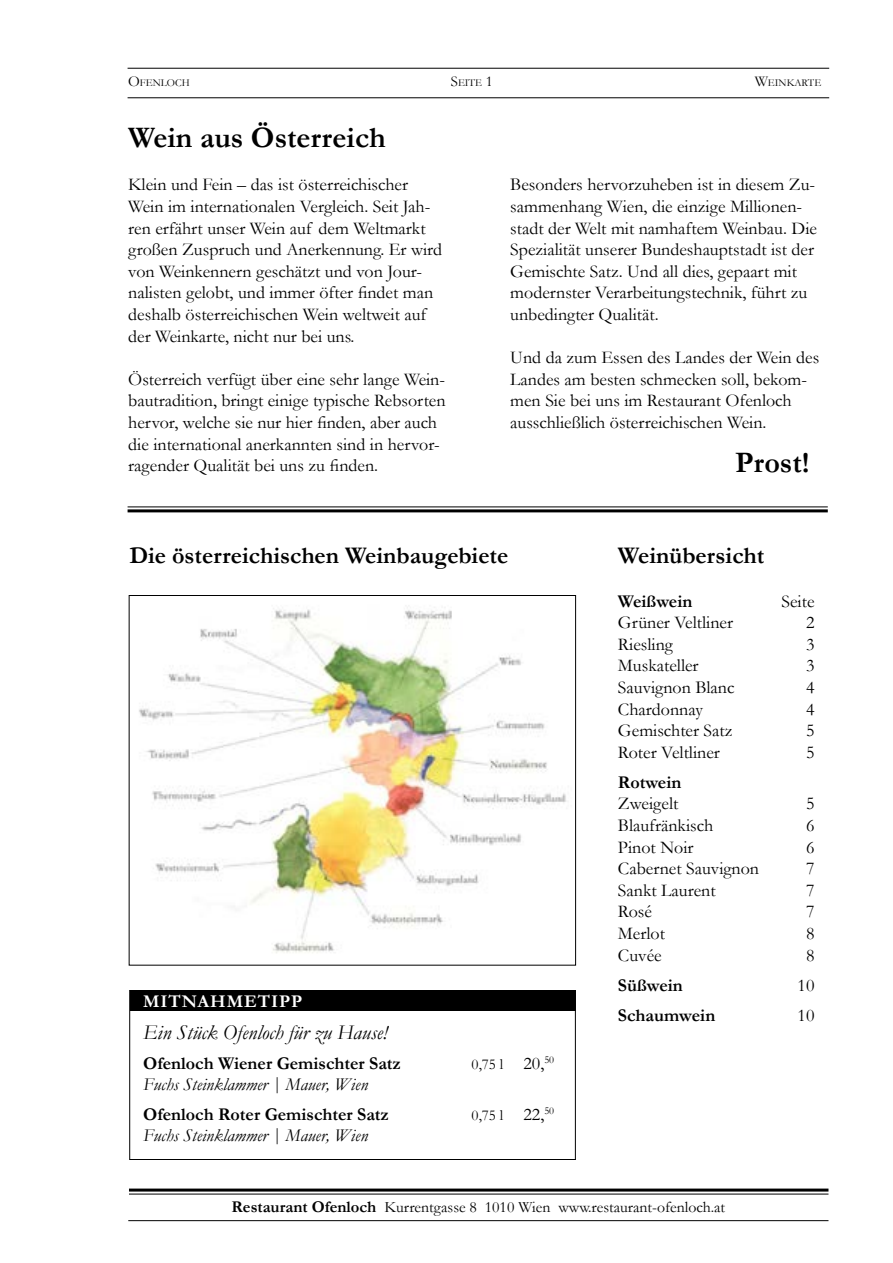
<style>
.page{position:relative;width:893px;height:1263px;background:#fff}
.page>*{position:absolute;margin:0;border:0;box-sizing:border-box;transform-origin:0 0}
.t1{font:700 30px "Garamond";color:#000}
.t2{font:700 24px "Garamond";color:#000}
.t3{font:italic 21px "Garamond";color:#000}
.t4{font:18px/21.6px "Garamond";color:#000}
.t5{font:700 18px "Garamond";color:#000}
.t6{font:italic 18px "Garamond";color:#000}
.t7{font:700 18px "Garamond";letter-spacing:.05em;color:#fff}
.t8{font:15.75px "Garamond";color:#000}
.t9{font:15px "Garamond";color:#000}
.t10{font:10.5px "Garamond";color:#000}
.s1{font-size:15px}
.s2{font-size:18px}
.s3{font-weight:700;font-size:16.5px}
</style>
<div class="page">
<hr style="left:128px;top:506px;width:700px;height:1px;background:#000">
<hr style="left:128px;top:509px;width:700px;height:3px;background:#000">
<hr style="left:128px;top:68px;width:701px;height:1px;background:#000">
<hr style="left:128px;top:98px;width:701px;height:1px;background:#000">
<hr style="left:129px;top:1188px;width:699px;height:3px;background:#000">
<hr style="left:129px;top:1193px;width:699px;height:1px;background:#000">
<hr style="left:128px;top:1220px;width:700px;height:1px;background:#000">
<img style="left:139px;top:607px;width:428px;height:346px">
<div style="left:130px;top:990px;width:445px;height:21px;background:#000"></div>
<div style="left:129px;top:990px;width:447px;height:170px;border:1px solid #000"></div>
<p class="t10" style="left:128px;top:76px;width:63px"><span class="s1">O</span>FENLOCH</p>
<p class="t10" style="left:451px;top:76px;width:43px"><span class="s1">S</span> EITE <span class="s1">1</span></p>
<p class="t10" style="left:755px;top:76px;width:68px"><span class="s1">W</span>EINKARTE</p>
<h1 class="t1" style="left:128px;top:117px;width:259px">Wein aus Österreich</h1>
<p class="t4" style="left:128px;top:173px;width:315px">Klein und Fein – das ist österreichischer Wein im internationalen Vergleich. Seit Jah&shy;ren erfährt unser Wein auf dem Weltmarkt großen Zuspruch und Anerkennung. Er wird von Weinkennern geschätzt und von Jour&shy;nalisten gelobt, und immer öfter findet man deshalb österreichischen Wein weltweit auf der Weinkarte, nicht nur bei uns.</p>
<p class="t4" style="left:128px;top:368px;width:319px">Österreich verfügt über eine sehr lange Wein&shy;bautradition, bringt einige typische Rebsorten hervor, welche sie nur hier finden, aber auch die international anerkannten sind in hervor&shy;ragender Qualität bei uns zu finden.</p>
<p class="t4" style="left:510px;top:173px;width:308px">Besonders hervorzuheben ist in diesem Zu&shy;sammenhang Wien, die einzige Millionen&shy;stadt der Welt mit namhaftem Weinbau. Die Spezialität unserer Bundeshauptstadt ist der Gemischte Satz. Und all dies, gepaart mit modernster Verarbeitungstechnik, führt zu unbedingter Qualität.</p>
<p class="t4" style="left:510px;top:346px;width:311px">Und da zum Essen des Landes der Wein des Landes am besten schmecken soll, bekom&shy;men Sie bei uns im Restaurant Ofenloch ausschließlich österreichischen Wein.</p>
<h1 class="t1" style="left:735px;top:442px;width:76px">Prost!</h1>
<h2 class="t2" style="left:129px;top:539px;width:380px">Die österreichischen Weinbaugebiete</h2>
<p class="t7" style="left:143px;top:988px;width:161px">MITNAHMETIPP</p>
<p class="t3" style="left:143px;top:1018px;width:246px">Ein Stück Ofenloch für zu Hause!</p>
<p class="t5" style="left:143px;top:1051px;width:259px">Ofenloch Wiener Gemischter Satz</p>
<p class="t9" style="left:472px;top:1054px;width:84px">0,75 l <span class="s2">20,</span><sup>50</sup></p>
<p class="t6" style="left:143px;top:1072px;width:226px">Fuchs Steinklammer | Mauer, Wien</p>
<p class="t5" style="left:143px;top:1102px;width:247px">Ofenloch Roter Gemischter Satz</p>
<p class="t9" style="left:472px;top:1105px;width:84px">0,75 l <span class="s2">22,</span><sup>50</sup></p>
<p class="t6" style="left:143px;top:1123px;width:226px">Fuchs Steinklammer | Mauer, Wien</p>
<h2 class="t2" style="left:618px;top:539px;width:148px">Weinübersicht</h2>
<p class="t5" style="left:618px;top:589px;width:76px">Weißwein</p>
<p class="t4" style="left:781px;top:590px;width:35px">Seite</p>
<p class="t4" style="left:618px;top:611px;width:117px">Grüner Veltliner</p>
<p class="t4" style="left:806px;top:611px;width:10px">2</p>
<p class="t4" style="left:618px;top:633px;width:56px">Riesling</p>
<p class="t4" style="left:806px;top:633px;width:10px">3</p>
<p class="t4" style="left:618px;top:654px;width:82px">Muskateller</p>
<p class="t4" style="left:806px;top:654px;width:10px">3</p>
<p class="t4" style="left:618px;top:676px;width:118px">Sauvignon Blanc</p>
<p class="t4" style="left:806px;top:676px;width:10px">4</p>
<p class="t4" style="left:618px;top:698px;width:87px">Chardonnay</p>
<p class="t4" style="left:806px;top:698px;width:10px">4</p>
<p class="t4" style="left:618px;top:719px;width:116px">Gemischter Satz</p>
<p class="t4" style="left:806px;top:719px;width:10px">5</p>
<p class="t4" style="left:618px;top:741px;width:103px">Roter Veltliner</p>
<p class="t4" style="left:806px;top:741px;width:10px">5</p>
<p class="t5" style="left:618px;top:770px;width:65px">Rotwein</p>
<p class="t4" style="left:618px;top:792px;width:62px">Zweigelt</p>
<p class="t4" style="left:806px;top:792px;width:10px">5</p>
<p class="t4" style="left:618px;top:814px;width:97px">Blaufränkisch</p>
<p class="t4" style="left:806px;top:814px;width:10px">6</p>
<p class="t4" style="left:618px;top:836px;width:77px">Pinot Noir</p>
<p class="t4" style="left:806px;top:836px;width:10px">6</p>
<p class="t4" style="left:618px;top:857px;width:143px">Cabernet Sauvignon</p>
<p class="t4" style="left:806px;top:857px;width:10px">7</p>
<p class="t4" style="left:618px;top:879px;width:99px">Sankt Laurent</p>
<p class="t4" style="left:806px;top:879px;width:10px">7</p>
<p class="t4" style="left:618px;top:900px;width:36px">Rosé</p>
<p class="t4" style="left:806px;top:900px;width:10px">7</p>
<p class="t4" style="left:618px;top:922px;width:49px">Merlot</p>
<p class="t4" style="left:806px;top:922px;width:10px">8</p>
<p class="t4" style="left:618px;top:944px;width:45px">Cuvée</p>
<p class="t4" style="left:806px;top:944px;width:10px">8</p>
<p class="t5" style="left:618px;top:973px;width:66px">Süßwein</p>
<p class="t4" style="left:798px;top:974px;width:18px">10</p>
<p class="t5" style="left:618px;top:1003px;width:99px">Schaumwein</p>
<p class="t4" style="left:798px;top:1004px;width:18px">10</p>
<p class="t8" style="left:232px;top:1197px;width:495px"><span class="s3">Restaurant Ofenloch</span> Kurrentgasse 8 1010 Wien www.restaurant-ofenloch.at</p>
</div>
